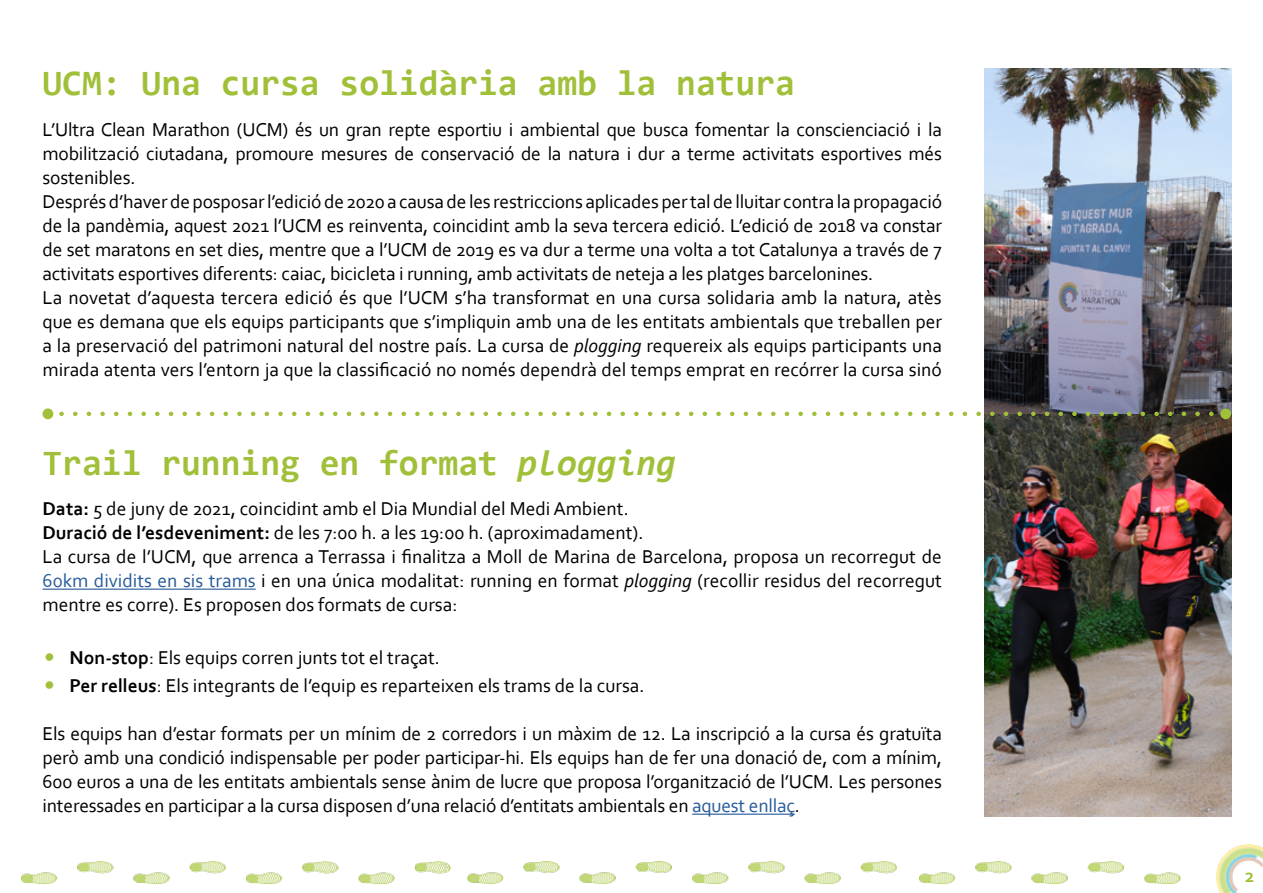
<style>
.page{position:relative;width:1263px;height:893px;background:#fff}
.page>*{position:absolute;margin:0;border:0;box-sizing:border-box;transform-origin:0 0}
.t1{font:700 36px "Consolas";color:#a1c039}
.t2{font:19.5px/24px "Corbel";color:#000}
.t3{font:700 19.5px "Corbel";color:#a1c039}
.s1{font-style:italic}
.s2{font-weight:700}
.s3{color:#275b9b}
.s4{font-family:"Consolas";font-style:italic;font-size:25.5px;color:#a1c039}
</style>
<div class="page">
<img style="left:1216px;top:844px;width:47px;height:49px">
<img style="left:22px;top:862px;width:874px;height:22px">
<img style="left:920px;top:862px;width:261px;height:22px">
<hr style="left:43px;top:589px;width:213px;height:1px;background:#275b9b">
<hr style="left:692px;top:814px;width:103px;height:1px;background:#275b9b">
<img style="left:984px;top:414px;width:247px;height:402px">
<img style="left:984px;top:68px;width:247px;height:346px">
<svg style="left:61px;top:412px;width:1158px;height:4px"></svg>
<div style="left:43px;top:408px;width:10px;height:11px;background:#a1c039;border-radius:50%"></div>
<div style="left:1220px;top:408px;width:11px;height:11px;background:#a1c039;border-radius:50%"></div>
<h1 class="t1" style="left:43px;top:60px;width:754px">UCM: Una cursa solidària amb la natura</h1>
<p class="t2" style="left:43px;top:117px;width:901px">L’Ultra Clean Marathon (UCM) és un gran repte esportiu i ambiental que busca fomentar la conscienciació i la mobilització ciutadana, promoure mesures de conservació de la natura i dur a terme activitats esportives més sostenibles.<br>Després d’haver de posposar l’edició de 2020 a causa de les restriccions aplicades per tal de lluitar contra la propagació de la pandèmia, aquest 2021 l’UCM es reinventa, coincidint amb la seva tercera edició. L’edició de 2018 va constar de set maratons en set dies, mentre que a l’UCM de 2019 es va dur a terme una volta a tot Catalunya a través de 7 activitats esportives diferents: caiac, bicicleta i running, amb activitats de neteja a les platges barcelonines.<br>La novetat d’aquesta tercera edició és que l’UCM s’ha transformat en una cursa solidaria amb la natura, atès que es demana que els equips participants que s’impliquin amb una de les entitats ambientals que treballen per a la preservació del patrimoni natural del nostre país. La cursa de <span class="s1">plogging</span> requereix als equips participants una mirada atenta vers l’entorn ja que la classificació no només dependrà del temps emprat en recórrer la cursa sinó</p>
<h1 class="t1" style="left:43px;top:440px;width:635px">Trail running en format <span class="s1">plogging</span></h1>
<p class="t2" style="left:43px;top:496px;width:901px"><span class="s2">Data:</span> 5 de juny de 2021, coincidint amb el Dia Mundial del Medi Ambient.<br><span class="s2">Duració de l’esdeveniment:</span> de les 7:00 h. a les 19:00 h. (aproximadament).<br>La cursa de l’UCM, que arrenca a Terrassa i finalitza a Moll de Marina de Barcelona, proposa un recorregut de <span class="s3">60km dividits en sis trams</span> i en una única modalitat: running en format <span class="s1">plogging</span> (recollir residus del recorregut mentre es corre). Es proposen dos formats de cursa:</p>
<p class="t2" style="left:43px;top:645px;width:399px"><span class="s4">•</span> <span class="s2">Non-stop</span>: Els equips corren junts tot el traçat.</p>
<p class="t2" style="left:43px;top:673px;width:604px"><span class="s4">•</span> <span class="s2">Per relleus</span>: Els integrants de l’equip es reparteixen els trams de la cursa.</p>
<p class="t2" style="left:43px;top:721px;width:901px;text-align:justify">Els equips han d’estar formats per un mínim de 2 corredors i un màxim de 12. La inscripció a la cursa és gratuïta però amb una condició indispensable per poder participar-hi. Els equips han de fer una donació de, com a mínim, 600 euros a una de les entitats ambientals sense ànim de lucre que proposa l’organització de l’UCM. Les persones interessades en participar a la cursa disposen d’una relació d’entitats ambientals en <span class="s3">aquest enllaç</span>.</p>
<p class="t3" style="left:1245px;top:864px;width:11px">2</p>
</div>
